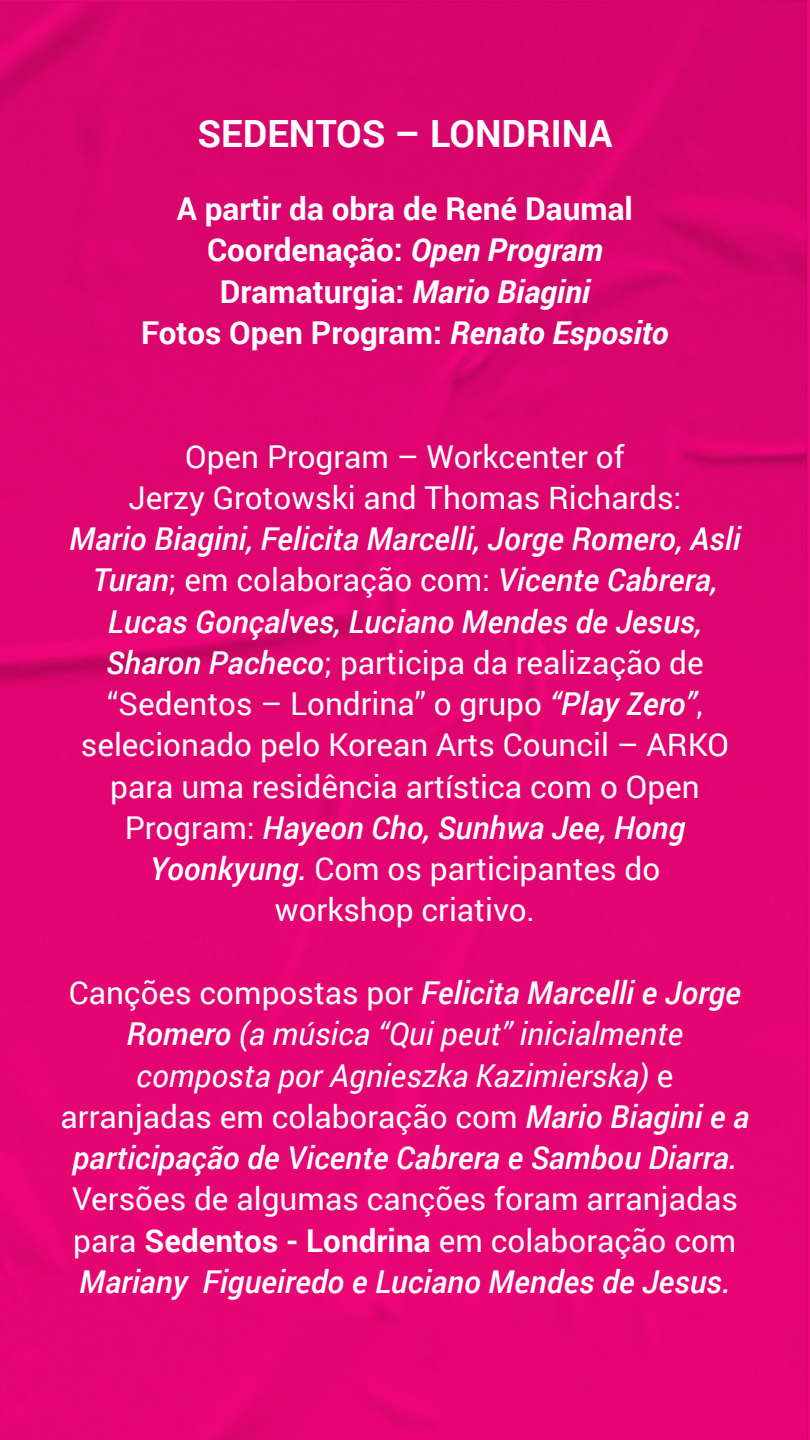
<style>
.page{position:relative;width:810px;height:1440px;background:#fff}
.page>*{position:absolute;margin:0;border:0;box-sizing:border-box;transform-origin:0 0}
.t1{font:700 37.5px "Roboto";color:#fff}
.t2{font:31.5px/41.2px "Roboto";color:#fff;text-align:center}
.t3{font:italic 500 31.5px/41.2px "Roboto";color:#fff;text-align:center}
.t4{font:700 31.5px/41.2px "Roboto";color:#fff;text-align:center}
.s1{font-style:italic}
.s2{font-weight:500;font-style:italic}
.s3{font-weight:400;font-style:normal}
.s4{font-weight:400}
.s5{font-weight:700}
</style>
<div class="page">
<img style="left:0;top:0;width:810px;height:1440px">
<p class="t1" style="left:197px;top:107px;width:416px">SEDENTOS – LONDRINA</p>
<p class="t4" style="left:141px;top:187px;width:529px">A partir da obra de René Daumal<br>Coordenação: <span class="s1">Open Program<br></span>Dramaturgia: <span class="s1">Mario Biagini<br></span>Fotos Open Program: <span class="s1">Renato Esposito</span></p>
<p class="t2" style="left:128px;top:435px;width:555px">Open Program – Workcenter of<br>Jerzy Grotowski and Thomas Richards:</p>
<p class="t2" style="left:69px;top:517px;width:673px"><span class="s2">Mario Biagini, Felicita Marcelli, Jorge Romero, Asli Turan</span>; em colaboração com: <span class="s2">Vicente Cabrera, Lucas Gonçalves, Luciano Mendes de Jesus, Sharon Pacheco</span>; participa da realização de “Sedentos – Londrina” o grupo <span class="s2">“Play Zero”</span>, selecionado pelo Korean Arts Council – ARKO para uma residência artística com o Open Program: <span class="s2">Hayeon Cho, Sunhwa Jee, Hong Yoonkyung.</span> Com os participantes do<br>workshop criativo.</p>
<p class="t3" style="left:61px;top:971px;width:690px"><span class="s3">Canções compostas por</span> Felicita Marcelli e Jorge Romero <span class="s4">(a música “Qui peut” inicialmente composta por Agnieszka Kazimierska)</span> <span class="s3">e arranjadas em colaboração com</span> Mario Biagini e a participação de Vicente Cabrera e Sambou Diarra.</p>
<p class="t2" style="left:72px;top:1177px;width:667px;text-align:justify">Versões de algumas canções foram arranjadas para <span class="s5">Sedentos - Londrina</span> em colaboração com <span class="s2">Mariany Figueiredo e Luciano Mendes de Jesus.</span></p>
</div>
